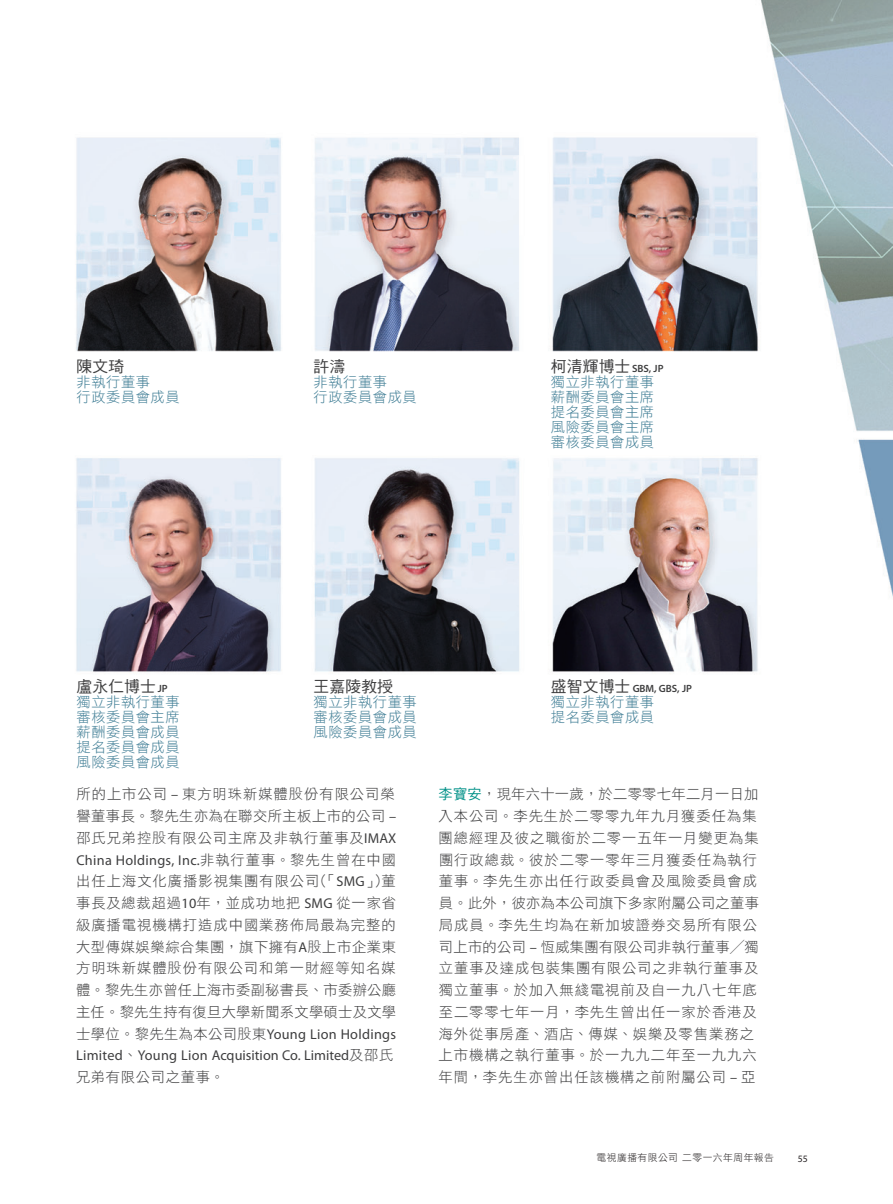
<style>
.page{position:relative;width:893px;height:1204px;background:#fff}
.page>*{position:absolute;margin:0;border:0;box-sizing:border-box;transform-origin:0 0}
.t1{font:15.75px "DF Hei Std W5";letter-spacing:.01em;color:#3e3e3f}
.t2{font:14.25px/21.8px "DF Hei Std W3";letter-spacing:.07em;color:#3e3e3f;text-align:justify}
.t3{font:14.25px/15px "DF Hei Std W3";letter-spacing:.04em;color:#3c7b93;text-align:justify}
.t4{font:14.25px/21.8px "Myriad Pro";letter-spacing:.02em;color:#3e3e3f}
.t5{font:14.25px "DF Hei Std W3";letter-spacing:.05em;color:#3e3e3f}
.t6{font:600 10.5px "Myriad Pro";letter-spacing:-.01em;color:#3e3e3f}
.t7{font:9.75px "Myriad Pro";letter-spacing:.01em;color:#231f20}
.t8{font:9.75px "DF Hei HK W3";letter-spacing:.05em;color:#231f20}
.s1{font-family:"DF Hei Std W5";font-weight:400;font-size:15.75px}
.s2{font-family:"Myriad Pro";font-weight:600;font-size:10.5px}
.s3{font-family:"Myriad Pro"}
.s4{font-family:"M Hei HKS";font-weight:300}
.s5{font-family:"DF Hei Std W3"}
.s6{font-family:"DF Hei Std W5";color:#009188}
</style>
<div class="page">
<img style="left:76px;top:0;width:817px;height:674px">
<p class="t1" style="left:77px;top:357px;width:49px">陳文琦</p>
<p class="t3" style="left:77px;top:374px;width:105px">非執行董事<br>行政委員會成員</p>
<p class="t1" style="left:314px;top:357px;width:33px">許濤</p>
<p class="t3" style="left:314px;top:374px;width:105px">非執行董事<br>行政委員會成員</p>
<p class="t6" style="left:551px;top:361px;width:114px"><span class="s1">柯清輝博士</span> SBS, JP</p>
<p class="t3" style="left:551px;top:374px;width:105px">獨立非執行董事薪酬委員會主席提名委員會主席風險委員會主席審核委員會成員</p>
<p class="t1" style="left:77px;top:678px;width:93px">盧永仁博士 <span class="s2">JP</span></p>
<p class="t3" style="left:77px;top:694px;width:105px">獨立非執行董事審核委員會主席薪酬委員會成員提名委員會成員風險委員會成員</p>
<p class="t1" style="left:314px;top:678px;width:81px">王嘉陵教授</p>
<p class="t3" style="left:314px;top:694px;width:105px">獨立非執行董事審核委員會成員風險委員會成員</p>
<p class="t6" style="left:551px;top:682px;width:142px"><span class="s1">盛智文博士</span> GBM, GBS, JP</p>
<p class="t3" style="left:551px;top:694px;width:105px">獨立非執行董事提名委員會成員</p>
<p class="t2" style="left:76px;top:783px;width:321px">所的上市公司 <span class="s3">–</span> 東方明珠新媒體<span class="s4">股</span>份有限公司榮譽董事長。黎先生亦為在聯交所主板上市的公司 <span class="s3">–</span>邵氏兄弟控<span class="s4">股</span>有限公司主席及非執行董事及<span class="s3">IMAX</span></p>
<p class="t4" style="left:76px;top:848px;width:321px">China Holdings, Inc.<span class="s5">非執行董事。黎先生曾在中國</span></p>
<p class="t2" style="left:76px;top:870px;width:322px">出任上海文化廣播影視集團有限公司（「<span class="s3">SMG</span>」）董事長及總裁超過<span class="s3">10</span>年，並成功地把 <span class="s3">SMG</span> 從一家省級廣播電視機構打造成中國業務佈局最為完整的大型傳媒娛樂綜合集團，旗下擁有<span class="s3">A</span><span class="s4">股</span>上市企業東方明珠新媒體<span class="s4">股</span>份有限公司和第一財經等知名媒體。黎先生亦曾任上海市委副秘書長、市委辦公廳主任。黎先生持有復旦大學新聞系文學碩士及文學</p>
<p class="t4" style="left:76px;top:1022px;width:321px"><span class="s5">士學位。黎先生為本公司</span><span class="s4">股</span><span class="s5">東</span>Young Lion Holdings<br>Limited<span class="s5">、</span>Young Lion Acquisition Co. Limited<span class="s5">及邵氏</span></p>
<p class="t5" style="left:76px;top:1069px;width:150px">兄弟有限公司之董事。</p>
<p class="t2" style="left:438px;top:783px;width:322px;text-align:left"><span class="s6">李寶安</span>，現年六十一歲，於二零零七年二月一日加入本公司。李先生於二零零九年九月獲委任為集團總經理及彼之職銜於二零一五年一月變更為集團行政總裁。彼於二零一零年三月獲委任為執行董事。李先生亦出任行政委員會及風險委員會成員。此外，彼亦為本公司旗下多家附屬公司之董事局成員。李先生均為在新加坡證券交易所有限公司上市的公司 <span class="s3">–</span> 恆威集團有限公司非執行董事╱獨立董事及達成包裝集團有限公司之非執行董事及獨立董事。於加入無綫電視前及自一九八七年底至二零零七年一月，李先生曾出任一家於香港及海外從事房產、酒店、傳媒、娛樂及零售業務之上市機構之執行董事。於一九九二年至一九九六年間，李先生亦曾出任該機構之前附屬公司 <span class="s3">–</span> 亞</p>
<p class="t8" style="left:597px;top:1152px;width:179px">電視廣播有限公司 二零一六年周年報告</p>
<p class="t7" style="left:563px;top:1152px;width:213px">Television Broadcasts Limited Annual Report 2016</p>
<p class="t7" style="left:798px;top:1152px;width:12px">55</p>
</div>
